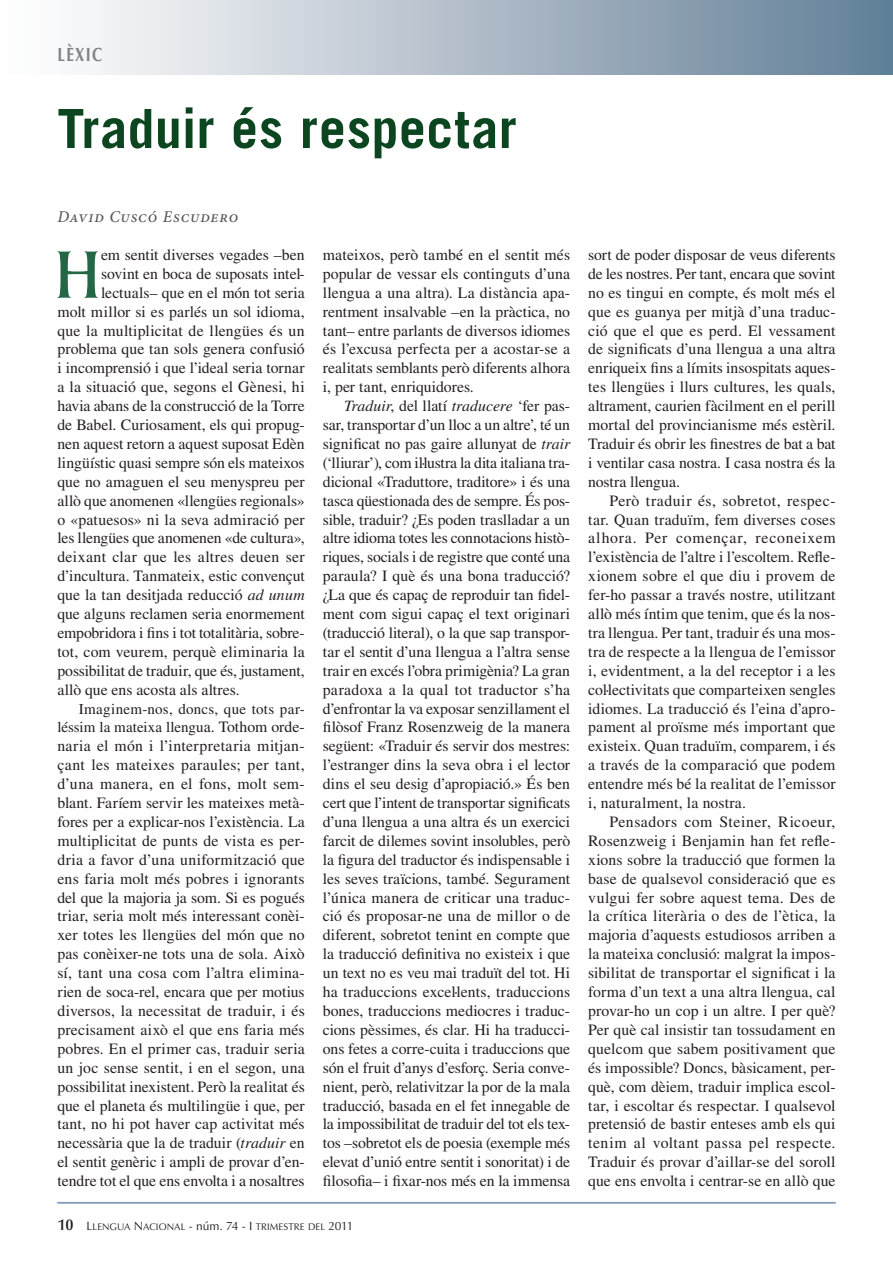
<style>
.page{position:relative;width:893px;height:1263px;background:#fff}
.page>*{position:absolute;margin:0;border:0;box-sizing:border-box;transform-origin:0 0}
.t1{font:700 75.6px "Tiepolo";color:#236744;scale:.88 1}
.t2{font:700 54px "Trade Gothic";letter-spacing:.01em;color:#0c4620}
.t3{font:19.2px "Optima LT Std Bold SC800";letter-spacing:.095em;color:#808285;scale:.79 1}
.t4{font:italic 500 16.5px "Minion Pro";letter-spacing:.05em;color:#57585a}
.t5{font:15.75px/18.9px "Times LT Std";color:#231f20;text-align:justify}
.t6{font:15.75px "Times LT Std";letter-spacing:.02em;color:#231f20}
.t7{font:15px/18.9px "Times LT Std";letter-spacing:.015em;color:#231f20;text-align:right}
.t8{font:9.6px "Optima LT Std SC800";letter-spacing:.005em;color:#231f20}
.s1{font-style:italic}
.s2{font-size:15.75px}
.s3{font-family:"Optima LT Std";font-weight:600;font-size:15.6px}
.s4{font-size:12px}
.s5{font-family:"Optima LT Std";font-size:12px}
</style>
<div class="page">
<div style="left:0;top:0;width:893px;height:74px;background:linear-gradient(to right,#fff,#637f97)"></div>
<hr style="left:57px;top:1202px;width:779px;height:1px;background:#809abc">
<p class="t3" style="left:57px;top:43px;width:58px">LÈXIC</p>
<h2 class="t2" style="left:57px;top:96px;width:461px">Traduir és respectar</h2>
<p class="t4" style="left:57px;top:205px;width:182px">David Cuscó Escudero</p>
<h1 class="t1" style="left:54px;top:233px;width:55px">H</h1>
<p class="t5" style="left:101px;top:245px;width:205px">em sentit diverses vegades –ben</p>
<p class="t5" style="left:101px;top:264px;width:205px">sovint en boca de suposats intel-</p>
<p class="t5" style="left:101px;top:283px;width:205px">lectuals– que en el món tot seria</p>
<p class="t5" style="left:57px;top:302px;width:249px">molt millor si es parlés un sol idioma,</p>
<p class="t5" style="left:57px;top:321px;width:249px">que la multiplicitat de llengües és un</p>
<p class="t5" style="left:57px;top:340px;width:249px">problema que tan sols genera confusió</p>
<p class="t5" style="left:57px;top:358px;width:249px">i incomprensió i que l’ideal seria tornar</p>
<p class="t5" style="left:57px;top:377px;width:249px">a la situació que, segons el Gènesi, hi</p>
<p class="t5" style="left:57px;top:396px;width:249px">havia abans de la construcció de la Torre</p>
<p class="t5" style="left:57px;top:415px;width:249px">de Babel. Curiosament, els qui propug-</p>
<p class="t5" style="left:57px;top:434px;width:249px">nen aquest retorn a aquest suposat Edèn</p>
<p class="t5" style="left:57px;top:453px;width:249px">lingüístic quasi sempre són els mateixos</p>
<p class="t5" style="left:57px;top:472px;width:249px">que no amaguen el seu menyspreu per</p>
<p class="t5" style="left:57px;top:491px;width:249px">allò que anomenen «llengües regionals»</p>
<p class="t5" style="left:57px;top:510px;width:249px">o «patuesos» ni la seva admiració per</p>
<p class="t5" style="left:57px;top:529px;width:249px">les llengües que anomenen «de cultura»,</p>
<p class="t6" style="left:57px;top:548px;width:249px">deixant clar que les altres deuen ser</p>
<p class="t5" style="left:57px;top:566px;width:249px">d’incultura. Tanmateix, estic convençut</p>
<p class="t5" style="left:57px;top:585px;width:249px">que la tan desitjada reducció <span class="s1">ad unum</span></p>
<p class="t5" style="left:57px;top:604px;width:249px">que alguns reclamen seria enormement</p>
<p class="t5" style="left:57px;top:623px;width:249px">empobridora i fins i tot totalitària, sobre-</p>
<p class="t5" style="left:57px;top:642px;width:249px">tot, com veurem, perquè eliminaria la</p>
<p class="t5" style="left:57px;top:661px;width:249px">possibilitat de traduir, que és, justament,</p>
<p class="t5" style="left:57px;top:680px;width:184px">allò que ens acosta als altres.</p>
<p class="t7" style="left:57px;top:699px;width:249px">Imaginem-nos, doncs, que tots par&shy;léssim la mateixa llengu<span class="s2">a. Tothom orde-</span></p>
<p class="t5" style="left:57px;top:736px;width:249px">naria el món i l’interpretaria mitjan&shy;çant les mateixes paraules; per tant, d’una manera, en el fons, molt sem&shy;blant. Faríem servir les mateixes metà&shy;fores per a explicar-nos l’existència. La multiplicitat de punts de vista es per&shy;dria a favor d’una uniformització que ens faria molt més pobres i ignorants del que la majoria ja som. Si es pogués triar, seria molt més interessant conèi&shy;xer totes les llengües del món que no pas conèixer-ne tots una de sola. Això sí, tant una cosa com l’altra elimina&shy;rien de soca-rel, encara que per motius diversos, la necessitat de traduir, i és precisament això el que ens faria més pobres. En el primer cas, traduir seria un joc sense sentit, i en el segon, una possibilitat inexistent. Però la realitat és que el planeta és multilingüe i que, per tant, no hi pot haver cap activitat més necessària que la de traduir (<span class="s1">traduir</span> en el sentit genèric i ampli de provar d’en&shy;tendre tot el que ens envolta i a nosaltres</p>
<p class="t5" style="left:323px;top:245px;width:249px">mateixos, però també en el sentit més popular de vessar els continguts d’una llengua a una altra). La distància apa&shy;rentment insalvable –en la pràctica, no tant– entre parlants de diversos idiomes és l’excusa perfecta per a acostar-se a realitats semblants però diferents alhora i, per tant, enriquidores.</p>
<p class="t5" style="left:323px;top:396px;width:249px;text-indent:21px"><span class="s1">Traduir</span>, del llatí <span class="s1">traducere</span> ‘fer pas&shy;sar, transportar d’un lloc a un altre’, té un significat no pas gaire allunyat de <span class="s1">trair </span>(‘lliurar’), com il·lustra la dita italiana tra&shy;dicional «Traduttore, traditore» i és una tasca qüestionada des de sempre. És pos&shy;sible, traduir? ¿Es poden traslladar a un altre idioma totes les connotacions histò&shy;riques, socials i de registre que conté una paraula? I què és una bona traducció? ¿La que és capaç de reproduir tan fidel&shy;ment com sigui capaç el text originari (traducció literal), o la que sap transpor&shy;tar el sentit d’una llengua a l’altra sense trair en excés l’obra primigènia? La gran paradoxa a la qual tot traductor s’ha d’enfrontar la va exposar senzillament el filòsof Franz Rosenzweig de la manera següent: «Traduir és servir dos mestres: l’estranger dins la seva obra i el lector dins el seu desig d’apropiació.» És ben cert que l’intent de transportar significats d’una llengua a una altra és un exercici farcit de dilemes sovint insolubles, però la figura del traductor és indispensable i les seves traïcions, també. Segurament l’única manera de criticar una traduc&shy;ció és proposar-ne una de millor o de diferent, sobretot tenint en compte que la traducció definitiva no existeix i que un text no es veu mai traduït del tot. Hi ha traduccions excel·lents, traduccions bones, traduccions mediocres i traduc&shy;cions pèssimes, és clar. Hi ha traducci&shy;ons fetes a corre-cuita i traduccions que són el fruit d’anys d’esforç. Seria conve&shy;nient, però, relativitzar la por de la mala traducció, basada en el fet innegable de la impossibilitat de traduir del tot els tex&shy;tos –sobretot els de poesia (exemple més elevat d’unió entre sentit i sonoritat) i de filosofia– i fixar-nos més en la immensa</p>
<p class="t8" style="left:57px;top:1221px;width:297px"><span class="s3">10</span> <span class="s4">L</span>LENGUA <span class="s4">N</span>ACIONAL <span class="s5">- núm. 74 -</span> <span class="s4">I</span> TRIMESTRE DEL <span class="s4">2011</span></p>
<p class="t5" style="left:588px;top:245px;width:249px">sort de poder disposar de veus diferents de les nostres. Per tant, encara que sovint no es tingui en compte, és molt més el que es guanya per mitjà d’una traduc&shy;ció que el que es perd. El vessament de significats d’una llengua a una altra enriqueix fins a límits insospitats aques&shy;tes llengües i llurs cultures, les quals, altrament, caurien fàcilment en el perill mortal del provincianisme més estèril.<br>Traduir és obrir les finestres de bat a bat i ventilar casa nostra. I casa nostra és la nostra llengua.</p>
<p class="t5" style="left:588px;top:491px;width:249px;text-indent:21px">Però traduir és, sobretot, respec&shy;tar. Quan traduïm, fem diverses coses alhora. Per començar, reconeixem l’existència de l’altre i l’escoltem. Refle&shy;xionem sobre el que diu i provem de fer-ho passar a través nostre, utilitzant allò més íntim que tenim, que és la nos&shy;tra llengua. Per tant, traduir és una mos&shy;tra de respecte a la llengua de l’emissor i, evidentment, a la del receptor i a les col·lectivitats que comparteixen sengles idiomes. La traducció és l’eina d’apro&shy;pament al proïsme més important que existeix. Quan traduïm, comparem, i és a través de la comparació que podem entendre més bé la realitat de l’emissor i, naturalment, la nostra.</p>
<p class="t5" style="left:588px;top:812px;width:249px;text-indent:21px">Pensadors com Steiner, Ricoeur, Rosenzweig i Benjamin han fet refle&shy;xions sobre la traducció que formen la base de qualsevol consideració que es vulgui fer sobre aquest tema. Des de la crítica literària o des de l’ètica, la majoria d’aquests estudiosos arriben a la mateixa conclusió: malgrat la impos&shy;sibilitat de transportar el significat i la forma d’un text a una altra llengua, cal provar-ho un cop i un altre. I per què?<br>Per què cal insistir tan tossudament en quelcom que sabem positivament que és impossible? Doncs, bàsicament, per&shy;què, com dèiem, traduir implica escol&shy;tar, i escoltar és respectar. I qualsevol pretensió de bastir enteses amb els qui tenim al voltant passa pel respecte.<br>Traduir és provar d’aillar-se del soroll que ens envolta i centrar-se en allò que</p>
</div>
